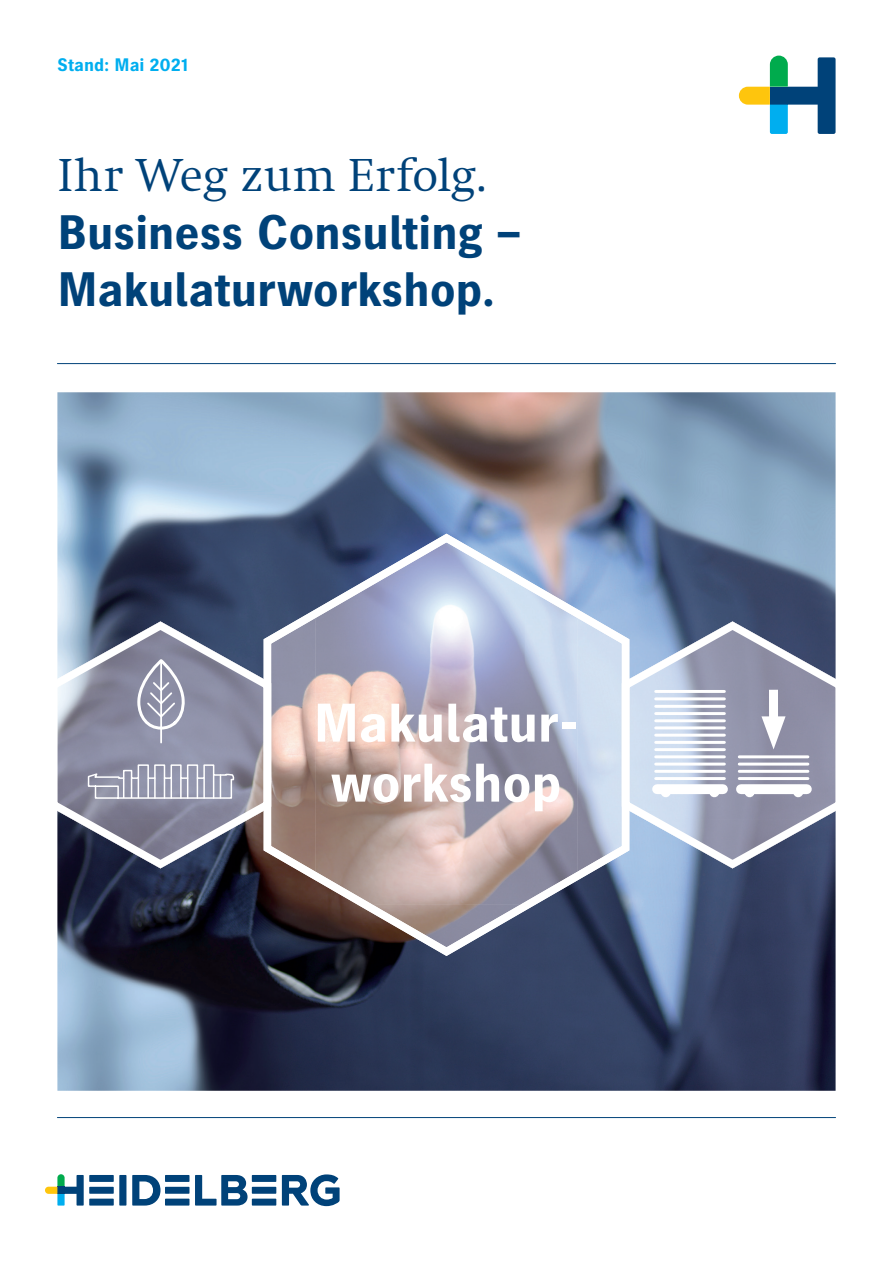
<style>
.page{position:relative;width:893px;height:1263px;background:#fff}
.page>*{position:absolute;margin:0;border:0;box-sizing:border-box;transform-origin:0 0}
.t1{font:700 54px/60px "Heidelberg Gothic Ml";letter-spacing:-.01em;color:#fff;text-align:center}
.t2{font:700 48px/57.4px "Heidelberg Gothic Ml";letter-spacing:-.01em;color:#004279}
.t3{font:48px "Heidelberg Antiqua ML";letter-spacing:-.005em;color:#004279}
.t4{font:700 18px "Heidelberg Gothic Ml";color:#00aeef}
</style>
<div class="page">
<svg style="left:132px;top:1175px;width:28px;height:30px"></svg>
<div style="left:119px;top:1175px;width:7px;height:30px;background:#004279"></div>
<div style="left:89px;top:1175px;width:25px;height:7px;background:#004279"></div>
<div style="left:89px;top:1187px;width:25px;height:7px;background:#004279"></div>
<div style="left:89px;top:1198px;width:25px;height:7px;background:#004279"></div>
<div style="left:165px;top:1175px;width:24px;height:7px;background:#004279"></div>
<div style="left:165px;top:1187px;width:24px;height:7px;background:#004279"></div>
<div style="left:165px;top:1198px;width:24px;height:7px;background:#004279"></div>
<svg style="left:195px;top:1175px;width:53px;height:30px"></svg>
<div style="left:252px;top:1175px;width:24px;height:7px;background:#004279"></div>
<div style="left:252px;top:1187px;width:24px;height:7px;background:#004279"></div>
<div style="left:252px;top:1198px;width:24px;height:7px;background:#004279"></div>
<svg style="left:282px;top:1174px;width:58px;height:32px"></svg>
<svg style="left:45px;top:1174px;width:39px;height:31px"></svg>
<svg style="left:739px;top:56px;width:97px;height:78px"></svg>
<img style="left:57px;top:392px;width:779px;height:699px">
<hr style="left:57px;top:1117px;width:779px;height:1px;background:#004279">
<hr style="left:57px;top:363px;width:779px;height:1px;background:#004279">
<svg style="left:264px;top:534px;width:365px;height:422px;background:#9e9ba9"></svg>
<svg style="left:57px;top:617px;width:221px;height:256px;background:#7e8192"></svg>
<svg style="left:618px;top:617px;width:218px;height:256px;background:#9ba4ba"></svg>
<svg style="left:87px;top:658px;width:148px;height:147px;background:#9798ac"></svg>
<div style="left:657px;top:784px;width:66px;height:10px;background:#fff"></div>
<div style="left:741px;top:784px;width:66px;height:10px;background:#fff"></div>
<hr style="left:656px;top:777px;width:68px;height:3px;background:#fff">
<hr style="left:656px;top:770px;width:68px;height:3px;background:#fff">
<hr style="left:656px;top:748px;width:68px;height:3px;background:#fff">
<hr style="left:656px;top:755px;width:68px;height:3px;background:#fff">
<hr style="left:656px;top:763px;width:68px;height:2px;background:#fff">
<hr style="left:656px;top:741px;width:68px;height:3px;background:#fff">
<hr style="left:739px;top:777px;width:69px;height:3px;background:#fff">
<hr style="left:739px;top:770px;width:69px;height:3px;background:#fff">
<hr style="left:739px;top:755px;width:69px;height:3px;background:#fff">
<hr style="left:739px;top:763px;width:69px;height:2px;background:#fff">
<hr style="left:656px;top:734px;width:68px;height:3px;background:#fff">
<hr style="left:656px;top:726px;width:68px;height:3px;background:#fff">
<hr style="left:656px;top:719px;width:68px;height:3px;background:#fff">
<hr style="left:656px;top:712px;width:68px;height:3px;background:#fff">
<hr style="left:656px;top:705px;width:68px;height:3px;background:#fff">
<div style="left:769px;top:690px;width:9px;height:40px;background:#fff"></div>
<svg style="left:761px;top:716px;width:25px;height:33px"></svg>
<hr style="left:656px;top:697px;width:68px;height:3px;background:#fff">
<hr style="left:656px;top:690px;width:68px;height:3px;background:#fff">
<p class="t4" style="left:57px;top:55px;width:132px">Stand: Mai 2021</p>
<p class="t3" style="left:57px;top:149px;width:432px">Ihr Weg zum Erfolg.</p>
<p class="t2" style="left:57px;top:205px;width:467px">Business Consulting –<br>Makulaturworkshop.</p>
<p class="t1" style="left:314px;top:695px;width:266px">Makulatur&shy;workshop</p>
</div>
